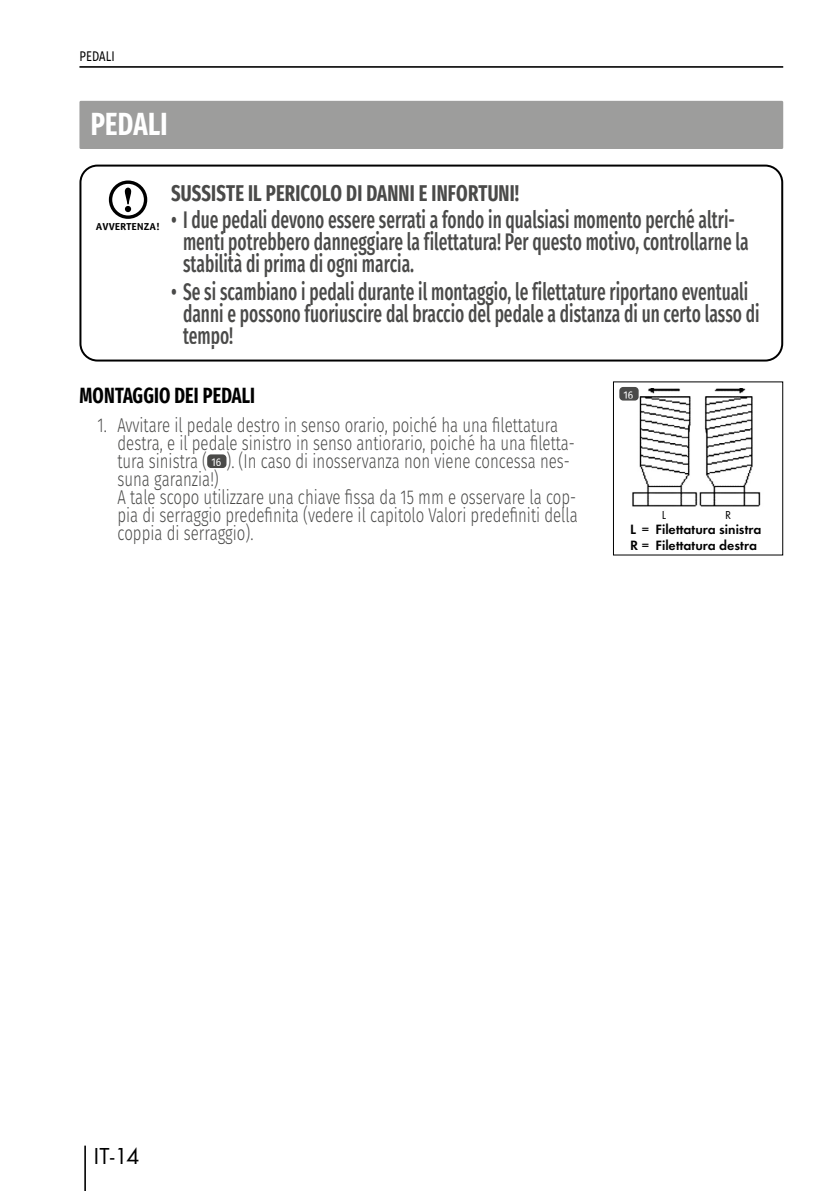
<style>
.page{position:relative;width:840px;height:1191px;background:#fff}
.page>*{position:absolute;margin:0;border:0;box-sizing:border-box;transform-origin:0 0}
.N_Überschrift__H1{font:700 32px "Fira Sans Condensed";letter-spacing:.01em;color:#fff;scale:.85 1}
.N_Warnhinweise_Text{font:500 24px/22px "Fira Sans Condensed";color:#4a4a49;scale:.75 1}
.t1{font:24px "Futura TOT Boo";color:#000}
.N_Warnhinweise_Übers{font:700 22.8px "Fira Sans Condensed";letter-spacing:.01em;color:#4a4a49;scale:.84 1}
.N_Überschrift__H3{font:700 22px "Fira Sans Condensed";letter-spacing:.01em;color:#000;scale:.85 1}
.N_Text_Aufzählung_3{font:300 20px/18px "Fira Sans";color:#4a4a49;scale:.75 1}
._07_Legende{font:14px/16px "Futura TOT Dem";color:#000}
.N_Kolumne_LI{font:14px "Fira Sans";letter-spacing:.01em;color:#000;scale:.8 1}
.t2{font:12px "Futura TOT Boo";color:#000}
.Bezifferung_Box_Teil{font:11.2px "Fira Sans";color:#fff;scale:.91 1}
.t3{font:700 10px "Officina Sans Std";color:#000;scale:1.11 1}
</style>
<div class="page">
<hr style="left:84px;top:1145px;width:2px;height:46px;background:#000">
<hr style="left:79px;top:66px;width:703px;height:2px;background:#000">
<div style="left:79px;top:101px;width:703px;height:48px;background:#9d9d9c"></div>
<div style="left:208px;top:455px;width:17px;height:12px;background:#4a4a49;border-radius:3px"></div>
<div style="left:207px;top:454px;width:19px;height:14px;border:2px solid #4a4a49;border-radius:3px"></div>
<div style="left:79px;top:165px;width:703px;height:196px;border:2px solid #000;border-radius:17px"></div>
<svg style="left:110px;top:182px;width:35px;height:35px"></svg>
<div style="left:109px;top:180px;width:38px;height:39px;border:3px solid #000;border-radius:50%"></div>
<svg style="left:125px;top:188px;width:6px;height:24px"></svg>
<img style="left:627px;top:388px;width:134px;height:123px">
<div style="left:620px;top:388px;width:17px;height:11px;background:#4a4a49;border-radius:3px"></div>
<div style="left:619px;top:387px;width:19px;height:13px;border:2px solid #4a4a49;border-radius:3px"></div>
<p class="N_Kolumne_LI" style="left:79px;top:46px;width:46px">PEDALI</p>
<p class="N_Überschrift__H1" style="left:91px;top:94px;width:92px">PEDALI</p>
<p class="t3" style="left:96px;top:220px;width:59px">AVVERTENZA!</p>
<p class="N_Warnhinweise_Übers" style="left:171px;top:172px;width:415px">SUSSISTE IL PERICOLO DI DANNI E INFORTUNI!</p>
<p class="N_Warnhinweise_Text" style="left:183px;top:206px;width:755px;text-indent:-12px">• I due pedali devono essere serrati a fondo in qualsiasi momento perché altri&shy;menti potrebbero danneggiare la filettatura! Per questo motivo, controllarne la stabilità di prima di ogni marcia.</p>
<p class="N_Warnhinweise_Text" style="left:183px;top:278px;width:769px;text-indent:-12px">• Se si scambiano i pedali durante il montaggio, le filettature riportano eventuali danni e possono fuoriuscire dal braccio del pedale a distanza di un certo lasso di tempo!</p>
<p class="N_Überschrift__H3" style="left:79px;top:375px;width:208px">MONTAGGIO DEI PEDALI</p>
<p class="N_Text_Aufzählung_3" style="left:117px;top:416px;width:611px;text-indent:-20px">1. Avvitare il pedale destro in senso orario, poiché ha una filettatura destra, e il pedale sinistro in senso antiorario, poiché ha una filetta&shy;tura sinistra (</p>
<p class="Bezifferung_Box_Teil" style="left:211px;top:453px;width:12px">16</p>
<p class="N_Text_Aufzählung_3" style="left:226px;top:452px;width:459px">). (In caso di inosservanza non viene concessa nes-</p>
<p class="N_Text_Aufzählung_3" style="left:117px;top:470px;width:615px">suna garanzia!)<br>A tale scopo utilizzare una chiave fissa da 15 mm e osservare la cop&shy;pia di serraggio predefinita (vedere il capitolo Valori predefiniti della coppia di serraggio).</p>
<p class="Bezifferung_Box_Teil" style="left:623px;top:386px;width:12px">16</p>
<p class="t2" style="left:661px;top:508px;width:6px">L</p>
<p class="t2" style="left:724px;top:508px;width:8px">R</p>
<p class="_07_Legende" style="left:629px;top:521px;width:133px">L = Filettatura sinistra<br>R = Filettatura destra</p>
<p class="t1" style="left:94px;top:1141px;width:48px">IT-14</p>
</div>
